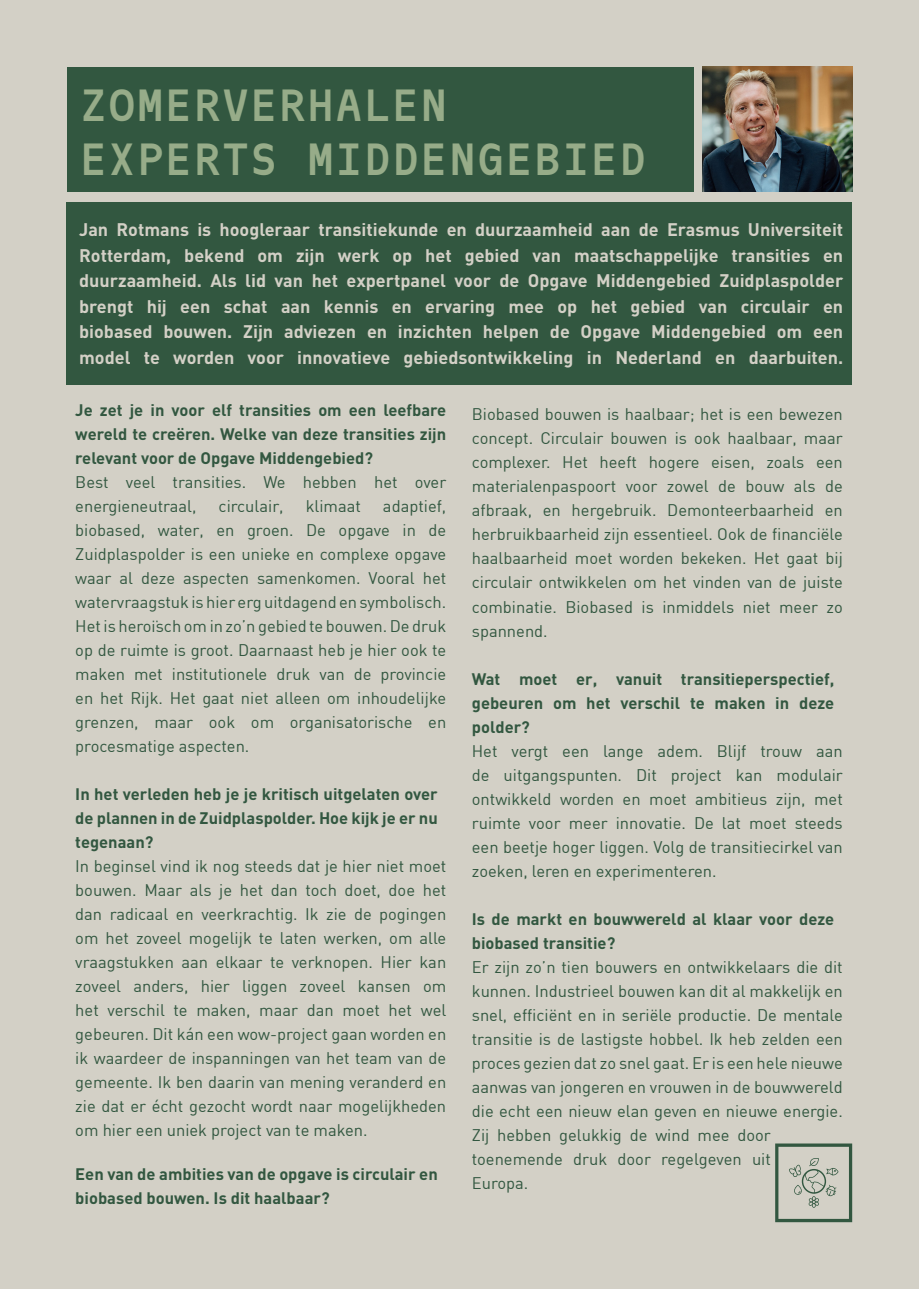
<style>
.page{position:relative;width:919px;height:1289px;background:#fff}
.page>*{position:absolute;margin:0;border:0;box-sizing:border-box;transform-origin:0 0}
.t1{font:700 45px "Iverse Mono";color:#97ac89}
.t2{font:700 18px/25.5px "DIN";color:#d3d0c6;text-align:justify}
.t3{font:16.5px/24px "DIN";color:#325740;text-align:justify}
.t4{font:700 16.5px/24px "DIN";color:#325740;text-align:justify}
</style>
<div class="page">
<div style="left:0;top:0;width:918px;height:1288px;background:#d3d0c6"></div>
<svg style="left:775px;top:1143px;width:77px;height:79px"></svg>
<div style="left:67px;top:67px;width:626px;height:124px;background:#325740"></div>
<div style="left:66px;top:202px;width:785px;height:183px;background:#325740"></div>
<img style="left:702px;top:67px;width:150px;height:124px">
<p class="t1" style="left:80px;top:72px;width:370px">ZOMERVERHALEN</p>
<p class="t1" style="left:80px;top:126px;width:569px">EXPERTS MIDDENGEBIED</p>
<p class="t2" style="left:79px;top:216px;width:765px">Jan Rotmans is hoogleraar transitiekunde en duurzaamheid aan de Erasmus Universiteit Rotterdam, bekend om zijn werk op het gebied van maatschappelijke transities en duurzaamheid. Als lid van het expertpanel voor de Opgave Middengebied Zuidplaspolder brengt hij een schat aan kennis en ervaring mee op het gebied van circulair en biobased bouwen. Zijn adviezen en inzichten helpen de Opgave Middengebied om een model te worden voor innovatieve gebiedsontwikkeling in Nederland en daarbuiten.</p>
<p class="t4" style="left:75px;top:397px;width:372px">Je zet je in voor elf transities om een leefbare wereld te creëren. Welke van deze transities zijn relevant voor de Opgave Middengebied?</p>
<p class="t3" style="left:75px;top:469px;width:372px">Best veel transities. We hebben het over energieneutraal,</p>
<p class="t3" style="left:75px;top:493px;width:372px;text-indent:307px">adaptief, biobased, water, en groen. De opgave in de Zuidplaspolder is een unieke en complexe opgave waar al deze aspecten samenkomen. Vooral het watervraagstuk is hier erg uitdagend en symbolisch.<br>Het is heroïsch om in zo’n gebied te bouwen. De druk op de ruimte is groot. Daarnaast heb je hier ook te maken met institutionele druk van de provincie en het Rijk. Het gaat niet alleen om inhoudelijke grenzen, maar ook om organisatorische en procesmatige aspecten.</p>
<p class="t4" style="left:75px;top:781px;width:364px">In het verleden heb je je kritisch uitgelaten over de plannen in de Zuidplaspolder. Hoe kijk je er nu tegenaan?</p>
<p class="t3" style="left:75px;top:853px;width:372px">In beginsel vind ik nog steeds dat je hier niet moet bouwen. Maar als je het dan toch doet, doe het dan radicaal en veerkrachtig. Ik zie de pogingen om het zoveel mogelijk te laten werken, om alle vraagstukken aan elkaar te verknopen. Hier kan zoveel anders, hier liggen zoveel kansen om het verschil te maken, maar dan moet het wel gebeuren. Dit kán een wow-project gaan worden en ik waardeer de inspanningen van het team van de gemeente. Ik ben daarin van mening veranderd en zie dat er écht gezocht wordt naar mogelijkheden om hier een uniek project van te maken.</p>
<p class="t4" style="left:75px;top:1161px;width:364px">Een van de ambities van de opgave is circulair en biobased bouwen. Is dit haalbaar?</p>
<p class="t3" style="left:218px;top:493px;width:67px">circulair,</p>
<p class="t3" style="left:306px;top:493px;width:57px">klimaat</p>
<p class="t3" style="left:472px;top:402px;width:372px">Biobased bouwen is haalbaar; het is een bewezen concept. Circulair bouwen is ook haalbaar, maar complexer. Het heeft hogere eisen, zoals een materialenpaspoort voor zowel de bouw als de afbraak, en hergebruik. Demonteerbaarheid en herbruikbaarheid zijn essentieel. Ook de financiële haalbaarheid moet worden bekeken. Het gaat bij circulair ontwikkelen om het vinden van de juiste combinatie. Biobased is inmiddels niet meer zo spannend.</p>
<p class="t4" style="left:472px;top:666px;width:364px">Wat moet er, vanuit transitieperspectief, gebeuren om het verschil te maken in deze polder?</p>
<p class="t3" style="left:472px;top:738px;width:372px">Het vergt een lange adem. Blijf trouw aan de uitgangspunten. Dit project kan modulair ontwikkeld worden en moet ambitieus zijn, met ruimte voor meer innovatie. De lat moet steeds een beetje hoger liggen. Volg de transitiecirkel van zoeken, leren en experimenteren.</p>
<p class="t4" style="left:472px;top:906px;width:364px">Is de markt en bouwwereld al klaar voor deze biobased transitie?</p>
<p class="t3" style="left:472px;top:954px;width:372px;text-align:left">Er zijn zo’n tien bouwers en ontwikkelaars die dit kunnen. Industrieel bouwen kan dit al makkelijk en snel, efficiënt en in seriële productie. De mentale transitie is de lastigste hobbel. Ik heb zelden een proces gezien dat zo snel gaat. Er is een hele nieuwe aanwas van jongeren en vrouwen in de bouwwereld die echt een nieuw elan geven en nieuwe energie.<br>Zij hebben gelukkig de wind mee door toenemende druk door regelgeven uit<br>Europa.</p>
</div>
